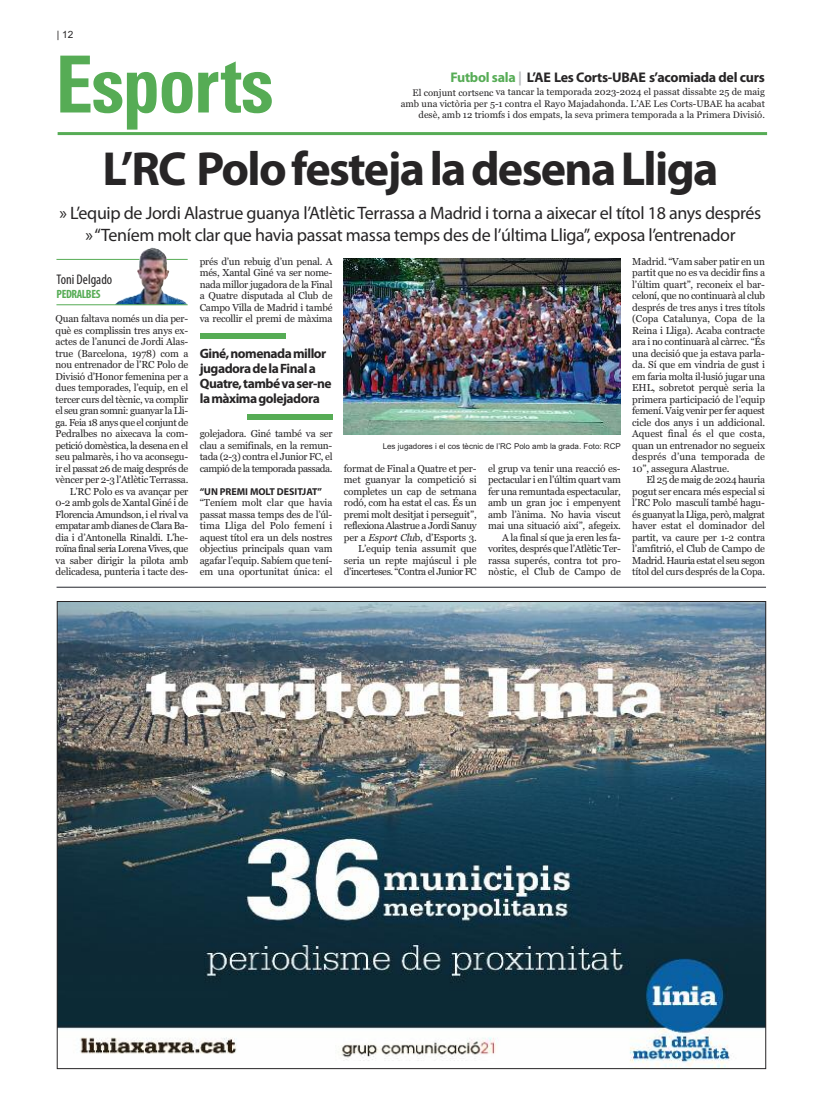
<style>
.page{position:relative;width:823px;height:1106px;background:#fff}
.page>*{position:absolute;margin:0;border:0;box-sizing:border-box;transform-origin:0 0}
.t1{font:700 condensed 78.8px "Univers LT Std";letter-spacing:-.025em;color:#56ac55;scale:.95 1}
.t2{font:700 48px "Myriad Pro";letter-spacing:-.035em;color:#272526}
.t3{font:18px/22px "Myriad Pro";letter-spacing:-.02em;color:#272526;text-align:center}
.t4{font:700 14px "Myriad Pro";letter-spacing:-.02em;color:#272526}
.t5{font:condensed 14px "Myriad Pro";color:#272526}
.t6{font:700 13.5px/15px "Myriad Pro";letter-spacing:-.035em;color:#272526}
.t7{font:700 condensed 12px "Myriad Pro";letter-spacing:-.035em;color:#56ac55}
.t8{font:10px/11.5px "Georgia";letter-spacing:-.02em;color:#272526;text-align:justify}
.t9{font:700 10px "Myriad Pro";letter-spacing:-.005em;color:#272526}
.t10{font:10px "Arial";color:#272526}
.t11{font:9.5px/11.4px "Georgia";color:#272526;text-align:right}
.t12{font:8px "Arial";color:#272526}
.s1{color:#56ac55}
.s2{color:#b8babd}
.s3{font-style:italic}
</style>
<div class="page">
<hr style="left:58px;top:132px;width:708px;height:3px;background:#56ac55">
<img style="left:59px;top:603px;width:704px;height:464px">
<hr style="left:56px;top:587px;width:709px;height:1px;background:#23252b">
<img style="left:343px;top:258px;width:277px;height:177px">
<hr style="left:56px;top:259px;width:131px;height:1px;background:#56ac55">
<img style="left:114px;top:247px;width:73px;height:57px">
<hr style="left:56px;top:304px;width:131px;height:1px;background:#56ac55">
<div style="left:200px;top:333px;width:85px;height:6px;background:#56ac55"></div>
<div style="left:247px;top:414px;width:85px;height:5px;background:#56ac55"></div>
<p class="t10" style="left:57px;top:29px;width:18px">| 12</p>
<h1 class="t1" style="left:56px;top:56px;width:231px">Esports</h1>
<h3 class="t4" style="left:450px;top:72px;width:316px"><span class="s1">Futbol sala</span> <span class="s2">|</span> L’AE Les Corts-UBAE s’acomiada del curs</h3>
<p class="t11" style="left:400px;top:86px;width:365px">El conjunt cortsenc va tancar la temporada 2023-2024 el passat dissabte 25 de maig amb una victòria per 5-1 contra el Rayo Majadahonda. L’AE Les Corts-UBAE ha acabat desè, amb 12 triomfs i dos empats, la seva primera temporada a la Primera Divisió.</p>
<h2 class="t2" style="left:102px;top:151px;width:617px">L’RC PolofestejaladesenaLliga</h2>
<h3 class="t3" style="left:60px;top:204px;width:702px">» L’equip de Jordi Alastrue guanya l’Atlètic Terrassa a Madrid i torna a aixecar el títol 18 anys després »“Teníem molt clar que havia passat massa temps des de l’última Lliga”, exposa l’entrenador</h3>
<h3 class="t5" style="left:57px;top:274px;width:57px">Toni Delgado</h3>
<p class="t7" style="left:57px;top:289px;width:45px">PEDRALBES</p>
<p class="t8" style="left:56px;top:313px;width:134px;text-align:right">Quan faltava només un dia per&shy;què es complissin tres anys ex&shy;actes de l’anunci de Jordi Alas&shy;true (Barcelona, 1978) com a nou entrenador de l’RC Polo de<br>Divisió d’Honor femenina per a dues temporades, l’equip, en el tercer curs del tècnic, va complir el seu gran somni: guanyar la Lli&shy;ga. Feia 18 anys que el conjunt de<br>Pedralbes no aixecava la com&shy;petició domèstica, la desena en el seu palmarès, i ho va aconsegu&shy;ir el passat 26 de maig després de vèncer per 2-3 l’Atlètic Terrassa.<br>L’RC Polo es va avançar per<br>0-2 amb gols de Xantal Giné i de<br>Florencia Amundson, i el rival va empatar amb dianes de Clara Ba&shy;dia i d’Antonella Rinaldi. L’he&shy;roïna final seria Lorena Vives, que va saber dirigir la pilota amb delicadesa, punteria i tacte des-</p>
<p class="t8" style="left:200px;top:255px;width:134px">prés d’un rebuig d’un penal. A més, Xantal Giné va ser nome&shy;nada millor jugadora de la Final a Quatre disputada al Club de Campo Villa de Madrid i també va recollir el premi de màxima</p>
<h3 class="t6" style="left:200px;top:347px;width:133px">Giné,nomenadamillor jugadoradelaFinala<br>Quatre,tambévaser-ne lamàximagolejadora</h3>
<p class="t8" style="left:200px;top:428px;width:134px">golejadora. Giné també va ser clau a semifinals, en la remun&shy;tada (2-3) contra el Junior FC, el campió de la temporada passada.</p>
<p class="t9" style="left:200px;top:487px;width:124px">“UN PREMI MOLT DESITJAT”</p>
<p class="t8" style="left:200px;top:497px;width:134px">“Teníem molt clar que havia passat massa temps des de l’úl&shy;tima Lliga del Polo femení i aquest títol era un dels nostres objectius principals quan vam agafar l’equip. Sabíem que tení&shy;em una oportunitat única: el</p>
<p class="t12" style="left:382px;top:441px;width:239px">Les jugadores i el cos tècnic de l’RC Polo amb la grada. Foto: RCP</p>
<p class="t8" style="left:344px;top:462px;width:134px;text-align:right">format de Final a Quatre et per&shy;met guanyar la competició si completes un cap de setmana rodó, com ha estat el cas. És un premi molt desitjat i perseguit”, reflexiona Alastrue a Jordi Sanuy per a <span class="s3">Esport Clu</span>b, d’Esports 3.<br>L’equip tenia assumit que seria un repte majúscul i ple d’incerteses. “Contra el Junior FC</p>
<p class="t8" style="left:488px;top:462px;width:134px;text-align:right">el grup va tenir una reacció es&shy;pectacular i en l’últim quart vam fer una remuntada espectacular, amb un gran joc i empenyent amb l’ànima. No havia viscut mai una situació així”, afegeix.<br>A la final sí que ja eren les fa&shy;vorites, després que l’Atlètic Ter&shy;rassa superés, contra tot pro&shy;nòstic, el Club de Campo de</p>
<p class="t8" style="left:632px;top:255px;width:134px">Madrid. “Vam saber patir en un partit que no es va decidir fins a l’últim quart”, reconeix el bar&shy;celoní, que no continuarà al club després de tres anys i tres títols (Copa Catalunya, Copa de la Reina i Lliga). Acaba contracte ara i no continuarà al càrrec. “És una decisió que ja estava parla&shy;da. Sí que em vindria de gust i em faria molta il·lusió jugar una EHL, sobretot perquè seria la primera participació de l’equip femení. Vaig venir per fer aquest cicle dos anys i un addicional.<br>Aquest final és el que costa, quan un entrenador no segueix després d’una temporada de 10”, assegura Alastrue.</p>
<p class="t8" style="left:632px;top:474px;width:134px;text-indent:14px">El 25 de maig de 2024 hauria pogut ser encara més especial si l’RC Polo masculí també hagu&shy;és guanyat la Lliga, però, malgrat haver estat el dominador del partit, va caure per 1-2 contra l’amfitrió, el Club de Campo de Madrid. Hauria estat el seu segon títol del curs després de la Copa.</p>
</div>
